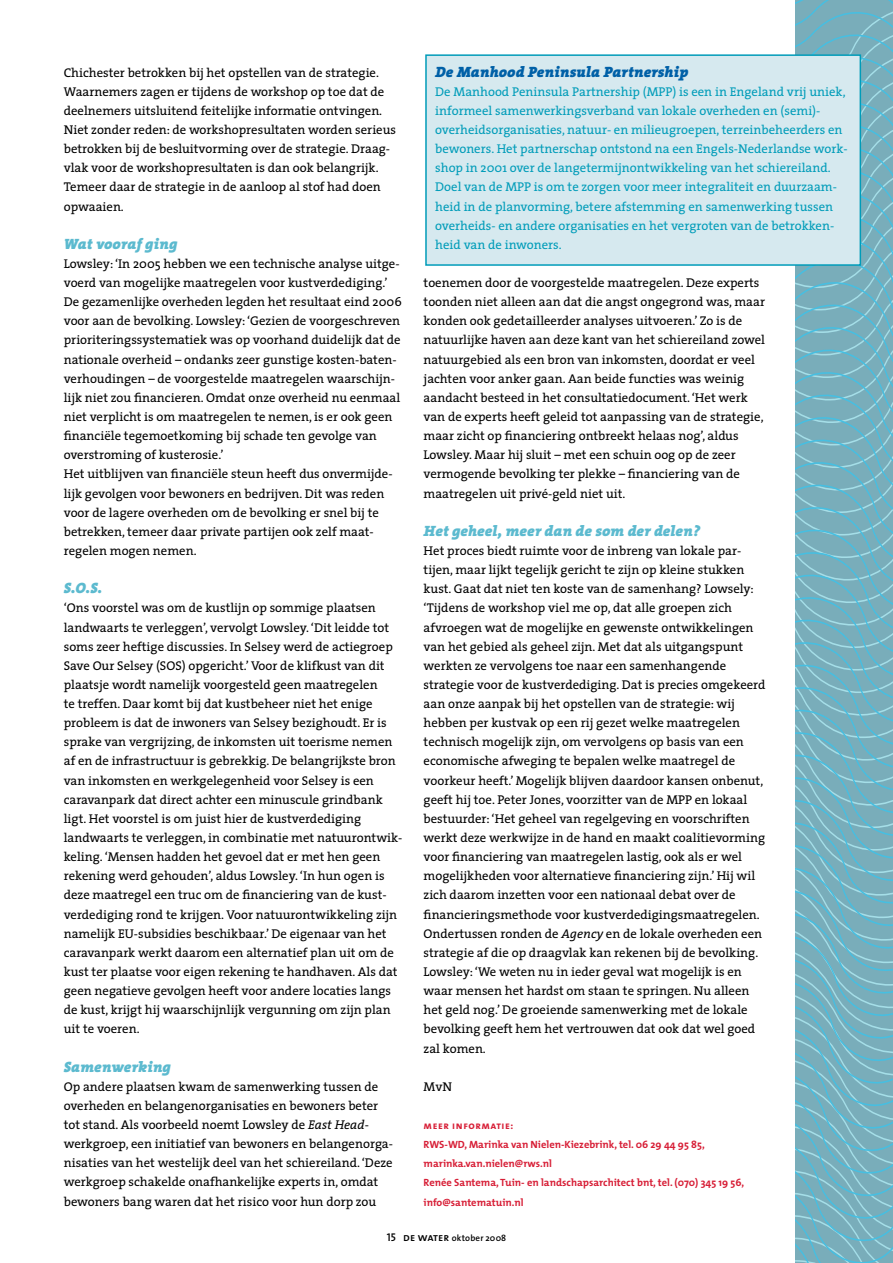
<style>
.page{position:relative;width:893px;height:1263px;background:#fff}
.page>*{position:absolute;margin:0;border:0;box-sizing:border-box;transform-origin:0 0}
.t1{font:italic 900 15px "The Serif";color:#5cbacf}
.t2{font:italic 900 15px "The Serif";color:#0060a7}
.t3{font:12.75px/19.2px "The Serif";color:#000}
.t4{font:12.75px/19.2px "The Serif";color:#009cb9}
.t5{font:700 10.5px/19.2px "The Mix";color:#d71e36}
.t6{font:10.5px "The Mix Bold Caps";letter-spacing:.05em;color:#d71e36}
.t7{font:600 9px "The Sans";letter-spacing:.02em;color:#000}
.s1{font-style:italic}
.s2{font-family:"The Sans Semi Bold Caps";font-weight:400;font-size:11.25px}
</style>
<div class="page">
<svg style="left:795px;top:0;width:98px;height:1263px;background:#77b2c0"></svg>
<div style="left:426px;top:55px;width:434px;height:210px;background:#d6e9ef"></div>
<div style="left:425px;top:54px;width:436px;height:212px;border:2px solid #009cb9"></div>
<p class="t3" style="left:64px;top:62px;width:334px">Chichester betrokken bij het opstellen van de strategie.<br>Waarnemers zagen er tijdens de workshop op toe dat de deelnemers uitsluitend feitelijke informatie ontvingen.<br>Niet zonder reden: de workshopresultaten worden serieus betrokken bij de besluitvorming over de strategie. Draag&shy;vlak voor de workshopresultaten is dan ook belangrijk.<br>Temeer daar de strategie in de aanloop al stof had doen opwaaien.</p>
<p class="t1" style="left:64px;top:231px;width:115px">Wat vooraf ging</p>
<p class="t3" style="left:64px;top:254px;width:339px">Lowsley: ‘In 2005 hebben we een technische analyse uitge&shy;voerd van mogelijke maatregelen voor kustverdediging.’ De gezamenlijke overheden legden het resultaat eind 2006 voor aan de bevolking. Lowsley: ‘Gezien de voorgeschreven prioriteringssystematiek was op voorhand duidelijk dat de nationale overheid – ondanks zeer gunstige kosten-baten&shy;verhoudingen – de voorgestelde maatregelen waarschijn&shy;lijk niet zou financieren. Omdat onze overheid nu eenmaal niet verplicht is om maatregelen te nemen, is er ook geen financiële tegemoetkoming bij schade ten gevolge van overstroming of kusterosie.’<br>Het uitblijven van financiële steun heeft dus onvermijde&shy;lijk gevolgen voor bewoners en bedrijven. Dit was reden voor de lagere overheden om de bevolking er snel bij te betrekken, temeer daar private partijen ook zelf maat&shy;regelen mogen nemen.</p>
<p class="t1" style="left:64px;top:575px;width:40px">S.O.S.</p>
<p class="t3" style="left:64px;top:598px;width:340px">‘Ons voorstel was om de kustlijn op sommige plaatsen landwaarts te verleggen’, vervolgt Lowsley. ‘Dit leidde tot soms zeer heftige discussies. In Selsey werd de actiegroep Save Our Selsey (SOS) opgericht.’ Voor de klifkust van dit plaatsje wordt namelijk voorgesteld geen maatregelen<br>te treffen. Daar komt bij dat kustbeheer niet het enige probleem is dat de inwoners van Selsey bezighoudt. Er is sprake van vergrijzing, de inkomsten uit toerisme nemen af en de infrastructuur is gebrekkig. De belangrijkste bron van inkomsten en werkgelegenheid voor Selsey is een caravanpark dat direct achter een minuscule grindbank ligt. Het voorstel is om juist hier de kustverdediging landwaarts te verleggen, in combinatie met natuurontwik&shy;keling. ‘Mensen hadden het gevoel dat er met hen geen rekening werd gehouden’, aldus Lowsley. ‘In hun ogen is deze maatregel een truc om de financiering van de kust&shy;verdediging rond te krijgen. Voor natuurontwikkeling zijn namelijk EU-subsidies beschikbaar.’ De eigenaar van het caravanpark werkt daarom een alternatief plan uit om de kust ter plaatse voor eigen rekening te handhaven. Als dat geen negatieve gevolgen heeft voor andere locaties langs de kust, krijgt hij waarschijnlijk vergunning om zijn plan uit te voeren.</p>
<p class="t1" style="left:64px;top:1054px;width:109px">Samenwerking</p>
<p class="t3" style="left:64px;top:1076px;width:331px">Op andere plaatsen kwam de samenwerking tussen de overheden en belangenorganisaties en bewoners beter tot stand. Als voorbeeld noemt Lowsley de <span class="s1">East Head&shy;</span>werkgroep, een initiatief van bewoners en belangenorga&shy;nisaties van het westelijk deel van het schiereiland. ‘Deze werkgroep schakelde onafhankelijke experts in, omdat bewoners bang waren dat het risico voor hun dorp zou</p>
<p class="t2" style="left:435px;top:59px;width:255px">De Manhood Peninsula Partnership</p>
<p class="t4" style="left:435px;top:81px;width:414px">De Manhood Peninsula Partnership (MPP) is een in Engeland vrij uniek, informeel samenwerkingsverband van lokale overheden en (semi)- overheidsorganisaties, natuur- en milieugroepen, terreinbeheerders en bewoners. Het partnerschap ontstond na een Engels-Nederlandse work&shy;shop in 2001 over de langetermijnontwikkeling van het schiereiland.<br>Doel van de MPP is om te zorgen voor meer integraliteit en duurzaam&shy;heid in de planvorming, betere afstemming en samenwerking tussen overheids- en andere organisaties en het vergroten van de betrokken&shy;heid van de inwoners.</p>
<p class="t3" style="left:424px;top:273px;width:343px">toenemen door de voorgestelde maatregelen. Deze experts toonden niet alleen aan dat die angst ongegrond was, maar konden ook gedetailleerder analyses uitvoeren.’ Zo is de natuurlijke haven aan deze kant van het schiereiland zowel natuurgebied als een bron van inkomsten, doordat er veel jachten voor anker gaan. Aan beide functies was weinig aandacht besteed in het consultatiedocument. ‘Het werk van de experts heeft geleid tot aanpassing van de strategie, maar zicht op financiering ontbreekt helaas nog’, aldus Lowsley. Maar hij sluit – met een schuin oog op de zeer vermogende bevolking ter plekke – financiering van de maatregelen uit privé-geld niet uit.</p>
<p class="t1" style="left:424px;top:518px;width:278px">Het geheel, meer dan de som der delen?</p>
<p class="t3" style="left:424px;top:541px;width:343px">Het proces biedt ruimte voor de inbreng van lokale par&shy;tijen, maar lijkt tegelijk gericht te zijn op kleine stukken kust. Gaat dat niet ten koste van de samenhang? Lowsely: ‘Tijdens de workshop viel me op, dat alle groepen zich afvroegen wat de mogelijke en gewenste ontwikkelingen van het gebied als geheel zijn. Met dat als uitgangspunt werkten ze vervolgens toe naar een samenhangende strategie voor de kustverdediging. Dat is precies omgekeerd aan onze aanpak bij het opstellen van de strategie: wij hebben per kustvak op een rij gezet welke maatregelen technisch mogelijk zijn, om vervolgens op basis van een economische afweging te bepalen welke maatregel de voorkeur heeft.’ Mogelijk blijven daardoor kansen onbenut, geeft hij toe. Peter Jones, voorzitter van de MPP en lokaal bestuurder: ‘Het geheel van regelgeving en voorschriften werkt deze werkwijze in de hand en maakt coalitievorming voor financiering van maatregelen lastig, ook als er wel mogelijkheden voor alternatieve financiering zijn.’ Hij wil zich daarom inzetten voor een nationaal debat over de financieringsmethode voor kustverdedigingsmaatregelen.<br>Ondertussen ronden de <span class="s1">Agency</span> en de lokale overheden een strategie af die op draagvlak kan rekenen bij de bevolking.<br>Lowsley: ‘We weten nu in ieder geval wat mogelijk is en waar mensen het hardst om staan te springen. Nu alleen het geld nog.’ De groeiende samenwerking met de lokale bevolking geeft hem het vertrouwen dat ook dat wel goed zal komen.</p>
<p class="t3" style="left:424px;top:1076px;width:30px">MvN</p>
<p class="t6" style="left:424px;top:1117px;width:91px">meer informatie:</p>
<p class="t5" style="left:424px;top:1135px;width:322px">RWS-WD, Marinka van Nielen-Kiezebrink, tel. 06 29 44 95 85, marinka.van.nielen@rws.nl<br>Renée Santema, Tuin- en landschapsarchitect bnt, tel. (070) 345 19 56, info@santematuin.nl</p>
<p class="t7" style="left:387px;top:1230px;width:121px"><span class="s2">15 de water</span> oktober 2008</p>
</div>
